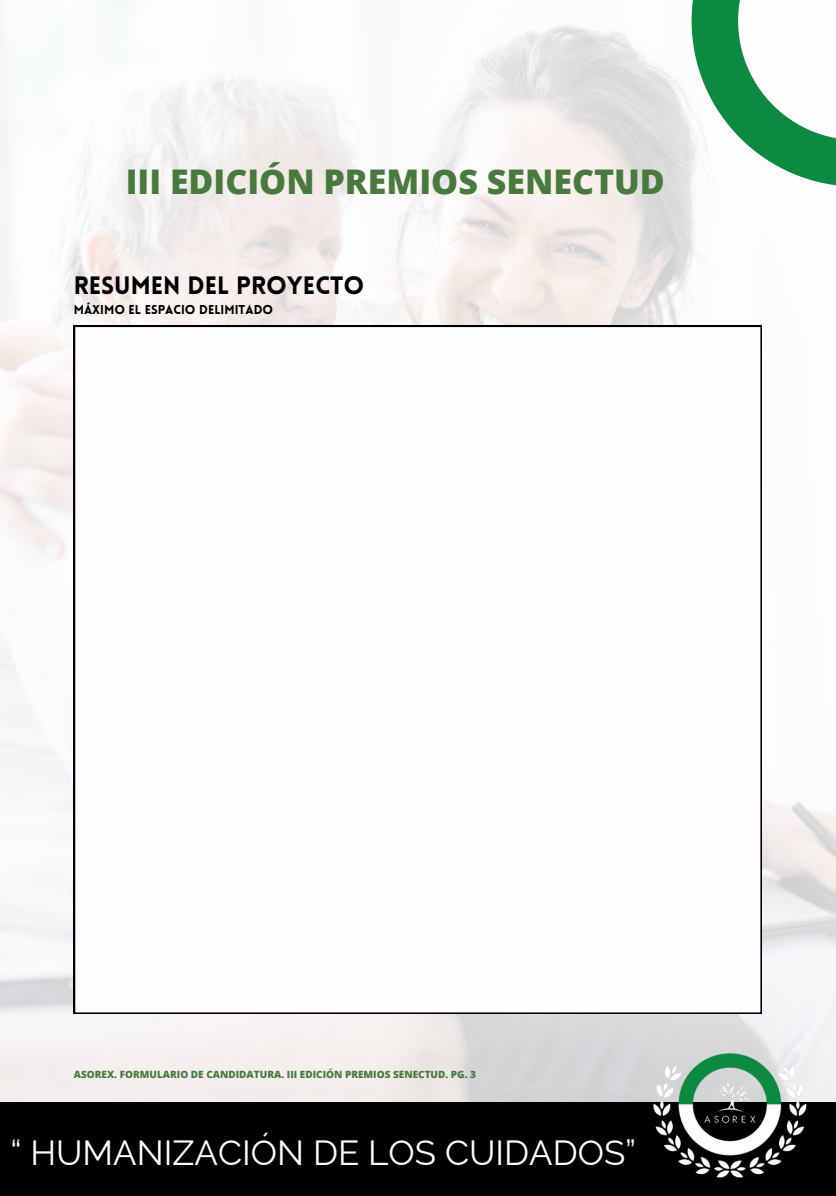
<style>
.page{position:relative;width:836px;height:1196px;background:#fff}
.page>*{position:absolute;margin:0;border:0;box-sizing:border-box;transform-origin:0 0}
.t1{font:35px "Raleway";color:#fff}
.t2{font:800 34px "Open Sans";color:#49793f}
.t3{font:900 24.6px "Lovelo";color:#000}
.t4{font:900 12.6px "Lovelo";color:#000}
.t5{font:800 10px "Open Sans";color:#49793f}
</style>
<div class="page">
<img style="left:0;top:0;width:835px;height:1102px">
<svg style="left:691px;top:0;width:145px;height:186px"></svg>
<div style="left:0;top:1102px;width:835px;height:93px;background:#000"></div>
<img style="left:616px;top:1042px;width:220px;height:139px">
<svg style="left:74px;top:325px;width:687px;height:689px"></svg>
<h3 class="t2" style="left:126px;top:157px;width:540px">III EDICIÓN PREMIOS SENECTUD</h3>
<h4 class="t3" style="left:74px;top:275px;width:292px">RESUMEN DEL PROYECTO</h4>
<p class="t4" style="left:74px;top:304px;width:201px">MÁXIMO EL ESPACIO DELIMITADO</p>
<p class="t5" style="left:74px;top:1067px;width:404px">ASOREX. FORMULARIO DE CANDIDATURA. III EDICIÓN PREMIOS SENECTUD. PG. 3</p>
<p class="t1" style="left:10px;top:1132px;width:627px">“ HUMANIZACIÓN DE LOS CUIDADOS”</p>
</div>
